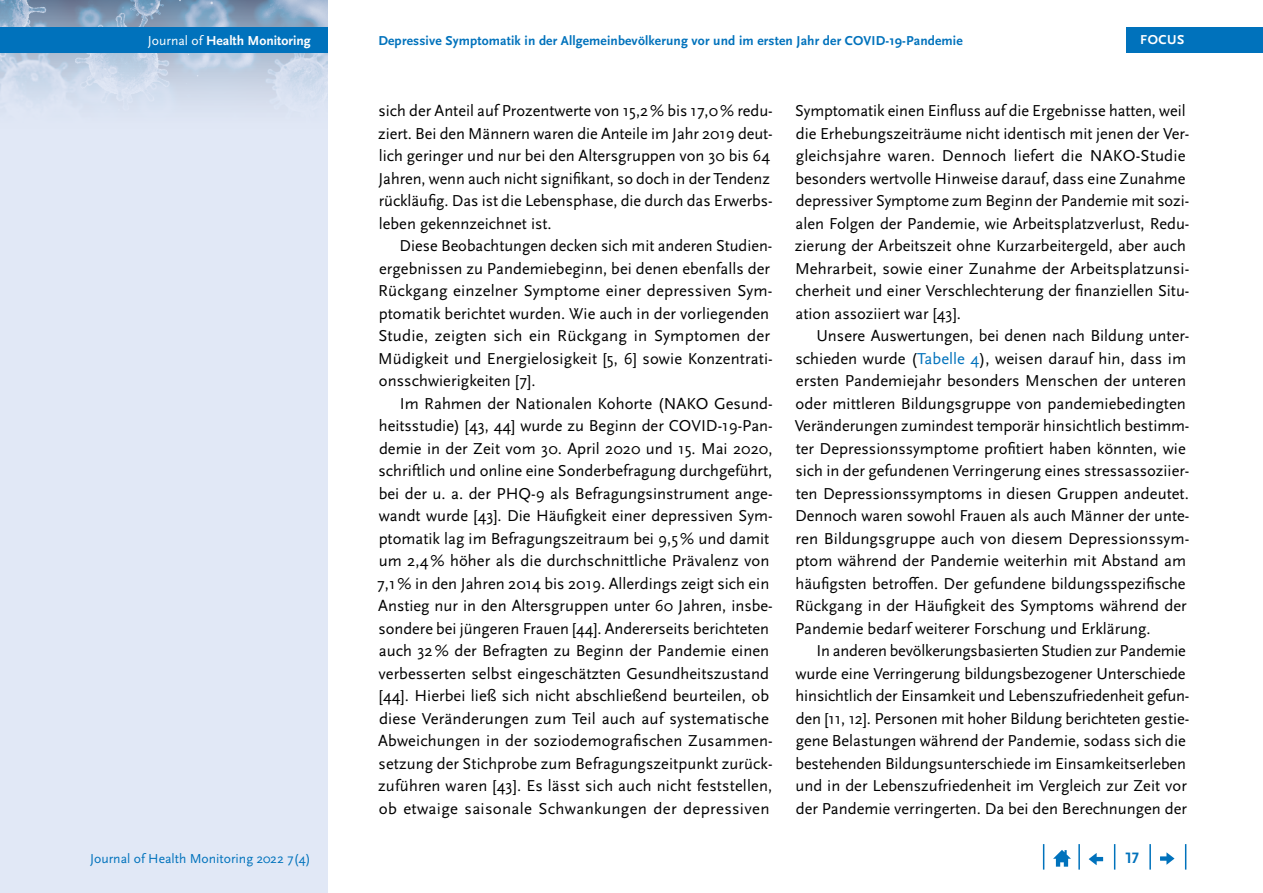
<style>
.page{position:relative;width:1263px;height:893px;background:#fff}
.page>*{position:absolute;margin:0;border:0;box-sizing:border-box;transform-origin:0 0}
.Copy_Einzug{font:16.5px/22.5px "Scala Sans Pro";color:#000}
.t1{font:700 15.75px "Scala Sans Pro";color:#0072bc}
.t2{font:13.65px "Scala Sans Pro";color:#0072bc}
.t3{font:700 13.65px "Scala Sans Pro";color:#fff}
.t4{font:700 13.5px "Scala Sans Pro";letter-spacing:.01em;color:#0072bc}
.t5{font:700 13.5px "Scala Sans Pro";letter-spacing:.04em;color:#fff}
.s1{font-weight:400}
.s2{color:#0072bc}
</style>
<div class="page">
<div style="left:0;top:0;width:327px;height:893px;background:#e1e8f6"></div>
<svg style="left:1185px;top:844px;width:1px;height:26px"></svg>
<hr style="left:1149px;top:844px;width:2px;height:26px;background:#0072bc">
<svg style="left:1114px;top:844px;width:1px;height:26px"></svg>
<hr style="left:1078px;top:844px;width:2px;height:26px;background:#0072bc">
<svg style="left:1043px;top:844px;width:1px;height:26px"></svg>
<svg style="left:1053px;top:850px;width:18px;height:17px"></svg>
<svg style="left:1089px;top:853px;width:14px;height:12px"></svg>
<svg style="left:1160px;top:852px;width:14px;height:13px"></svg>
<div style="left:1126px;top:28px;width:137px;height:25px;background:#0072bc"></div>
<img style="left:0;top:0;width:327px;height:103px">
<div style="left:0;top:28px;width:327px;height:25px;background:#0072bc"></div>
<p class="t3" style="left:148px;top:33px;width:164px"><span class="s1">Journal of</span> Health Monitoring</p>
<p class="t5" style="left:1140px;top:32px;width:46px">FOCUS</p>
<p class="t4" style="left:378px;top:33px;width:586px">Depressive Symptomatik in der Allgemeinbevölkerung vor und im ersten Jahr der COVID-19-Pandemie</p>
<p class="Copy_Einzug" style="left:378px;top:99px;width:396px">sich der Anteil auf Prozentwerte von 15,2% bis 17,0% redu&shy;ziert. Bei den Männern waren die Anteile im Jahr 2019 deut&shy;lich geringer und nur bei den Altersgruppen von 30 bis 64<br>Jahren, wenn auch nicht signifikant, so doch in der Tendenz rückläufig. Das ist die Lebensphase, die durch das Erwerbs&shy;leben gekennzeichnet ist.</p>
<p class="Copy_Einzug" style="left:378px;top:234px;width:396px;text-indent:21px">Diese Beobachtungen decken sich mit anderen Studien&shy;ergebnissen zu Pandemiebeginn, bei denen ebenfalls der Rückgang einzelner Symptome einer depressiven Sym&shy;ptomatik berichtet wurden. Wie auch in der vorliegenden Studie, zeigten sich ein Rückgang in Symptomen der Müdigkeit und Energielosigkeit [5, 6] sowie Konzentrati&shy;onsschwierigkeiten [7].</p>
<p class="Copy_Einzug" style="left:377px;top:392px;width:397px;text-indent:23px">Im Rahmen der Nationalen Kohorte (NAKO Gesund&shy;heitsstudie) [43, 44] wurde zu Beginn der COVID-19-Pan&shy;demie in der Zeit vom 30. April 2020 und 15. Mai 2020, schriftlich und online eine Sonderbefragung durchgeführt, bei der u. a. der PHQ-9 als Befragungsinstrument ange&shy;wandt wurde [43]. Die Häufigkeit einer depressiven Sym&shy;ptomatik lag im Befragungszeitraum bei 9,5% und damit um 2,4% höher als die durchschnittliche Prävalenz von 7,1% in den Jahren 2014 bis 2019. Allerdings zeigt sich ein Anstieg nur in den Altersgruppen unter 60 Jahren, insbe&shy;sondere bei jüngeren Frauen [44]. Andererseits berichteten auch 32% der Befragten zu Beginn der Pandemie einen verbesserten selbst eingeschätzten Gesundheitszustand [44]. Hierbei ließ sich nicht abschließend beurteilen, ob diese Veränderungen zum Teil auch auf systematische Abweichungen in der soziodemografischen Zusammen&shy;setzung der Stichprobe zum Befragungszeitpunkt zurück&shy;zuführen waren [43]. Es lässt sich auch nicht feststellen, ob etwaige saisonale Schwankungen der depressiven</p>
<p class="Copy_Einzug" style="left:795px;top:99px;width:396px">Symptomatik einen Einfluss auf die Ergebnisse hatten, weil die Erhebungszeiträume nicht identisch mit jenen der Ver&shy;gleichsjahre waren. Dennoch liefert die NAKO-Studie besonders wertvolle Hinweise darauf, dass eine Zunahme depressiver Symptome zum Beginn der Pandemie mit sozi&shy;alen Folgen der Pandemie, wie Arbeitsplatzverlust, Redu&shy;zierung der Arbeitszeit ohne Kurzarbeitergeld, aber auch Mehrarbeit, sowie einer Zunahme der Arbeitsplatzunsi&shy;cherheit und einer Verschlechterung der finanziellen Situ&shy;ation assoziiert war [43].</p>
<p class="Copy_Einzug" style="left:795px;top:324px;width:396px;text-indent:22px">Unsere Auswertungen, bei denen nach Bildung unter&shy;schieden wurde (<span class="s2">Tabelle 4</span>), weisen darauf hin, dass im ersten Pandemiejahr besonders Menschen der unteren oder mittleren Bildungsgruppe von pandemiebedingten Veränderungen zumindest temporär hinsichtlich bestimm&shy;ter Depressionssymptome profitiert haben könnten, wie sich in der gefundenen Verringerung eines stressassoziier&shy;ten Depressionssymptoms in diesen Gruppen andeutet.<br>Dennoch waren sowohl Frauen als auch Männer der unte&shy;ren Bildungsgruppe auch von diesem Depressionssym&shy;ptom während der Pandemie weiterhin mit Abstand am häufigsten betroffen. Der gefundene bildungsspezifische Rückgang in der Häufigkeit des Symptoms während der Pandemie bedarf weiterer Forschung und Erklärung.</p>
<p class="Copy_Einzug" style="left:795px;top:639px;width:395px;text-indent:21px">In anderen bevölkerungsbasierten Studien zur Pandemie wurde eine Verringerung bildungsbezogener Unterschiede hinsichtlich der Einsamkeit und Lebenszufriedenheit gefun&shy;den [11, 12]. Personen mit hoher Bildung berichteten gestie&shy;gene Belastungen während der Pandemie, sodass sich die bestehenden Bildungsunterschiede im Einsamkeitserleben und in der Lebenszufriedenheit im Vergleich zur Zeit vor der Pandemie verringerten. Da bei den Berechnungen der</p>
<p class="t2" style="left:90px;top:850px;width:222px">Journal of Health Monitoring 2022 7(4)</p>
<p class="t1" style="left:1125px;top:849px;width:15px">17</p>
</div>
